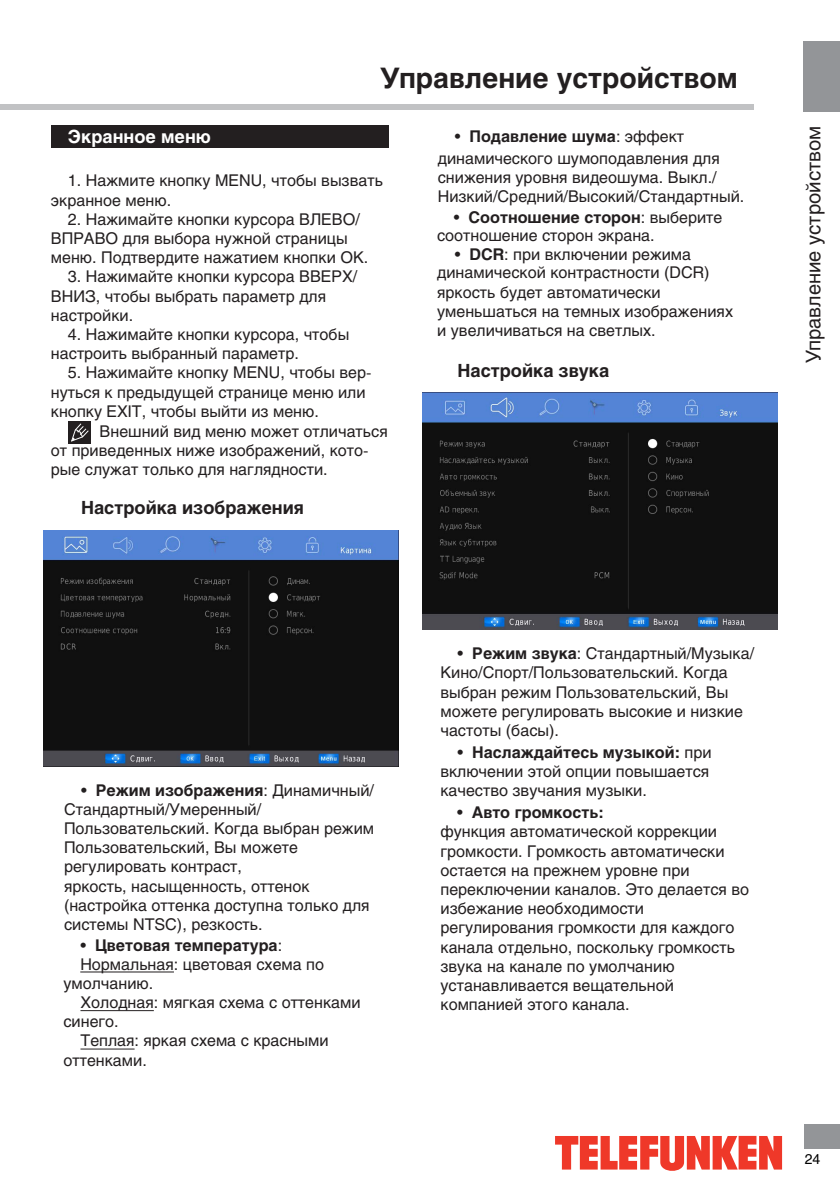
<style>
.page{position:relative;width:840px;height:1191px;background:#fff}
.page>*{position:absolute;margin:0;border:0;box-sizing:border-box;transform-origin:0 0}
.t1{font:700 28px "Helios";color:#231f20}
.t2{font:20px "Helios";color:#231f20}
.t3{font:700 18px "Helios";color:#231f20}
.t4{font:700 18px "Helios";color:#fff}
.t5{font:16px/19.2px "Helios";color:#231f20}
.t6{font:700 16px "Helios";color:#231f20}
.t7{font:14px "Helios";color:#000}
.s1{font-weight:700}
.s2{font-weight:400}
</style>
<div class="page">
<div style="left:0;top:104px;width:753px;height:5px;background:#c1c2c4"></div>
<div style="left:802px;top:41px;width:37px;height:71px;background:#939598"></div>
<div style="left:804px;top:1123px;width:35px;height:25px;background:#939598"></div>
<div style="left:51px;top:125px;width:337px;height:23px;background:#231f20"></div>
<div style="left:68px;top:421px;width:23px;height:23px;background:#231f20"></div>
<svg style="left:71px;top:423px;width:18px;height:19px"></svg>
<hr style="left:80px;top:971px;width:94px;height:1px;background:#231f20">
<hr style="left:80px;top:1048px;width:54px;height:1px;background:#231f20">
<hr style="left:80px;top:1010px;width:74px;height:1px;background:#231f20">
<img style="left:43px;top:531px;width:355px;height:236px">
<img style="left:422px;top:393px;width:355px;height:236px">
<svg style="left:555px;top:1135px;width:226px;height:36px"></svg>
<p class="t1" style="left:380px;top:62px;width:359px">Управление устройством</p>
<p class="t4" style="left:68px;top:126px;width:144px">Экранное меню</p>
<p class="t5" style="left:51px;top:171px;width:333px;text-indent:17px">1. Нажмите кнопку MENU, чтобы вызвать экранное меню.</p>
<p class="t5" style="left:51px;top:209px;width:319px;text-indent:17px">2. Нажимайте кнопки курсора ВЛЕВО/<br>ВПРАВО для выбора нужной страницы меню. Подтвердите нажатием кнопки OK.</p>
<p class="t5" style="left:51px;top:267px;width:308px;text-indent:17px">3. Нажимайте кнопки курсора ВВЕРХ/<br>ВНИЗ, чтобы выбрать параметр для настройки.</p>
<p class="t5" style="left:51px;top:324px;width:300px;text-indent:17px">4. Нажимайте кнопки курсора, чтобы настроить выбранный параметр.</p>
<p class="t5" style="left:51px;top:363px;width:322px;text-indent:17px">5. Нажимайте кнопку MENU, чтобы вер&shy;нуться к предыдущей странице меню или кнопку EXIT, чтобы выйти из меню.</p>
<p class="t5" style="left:51px;top:421px;width:338px;text-indent:49px">Внешний вид меню может отличаться от приведенных ниже изображений, кото&shy;рые служат только для наглядности.</p>
<p class="t3" style="left:81px;top:497px;width:224px">Настройка изображения</p>
<p class="t5" style="left:437px;top:125px;width:283px;line-height:22px;text-indent:17px">• <span class="s1">Подавление шума</span>: эффект динамического шумоподавления для</p>
<p class="t5" style="left:437px;top:167px;width:308px">снижения уровня видеошума. Выкл./<br>Низкий/Средний/Высокий/Стандартный.</p>
<p class="t5" style="left:437px;top:208px;width:287px;line-height:18.2px;text-indent:17px">• <span class="s1">Соотношение сторон</span>: выберите соотношение сторон экрана.</p>
<p class="t5" style="left:437px;top:245px;width:297px;text-indent:18px">• <span class="s1">DCR</span>: при включении режима динамической контрастности (DCR) яркость будет автоматически уменьшаться на темных изображениях и увеличиваться на светлых.</p>
<p class="t3" style="left:457px;top:360px;width:153px">Настройка звука</p>
<p class="t2" style="left:801px;top:363px;width:239px;rotate:-90deg">Управление устройством</p>
<p class="t5" style="left:64px;top:780px;width:311px;text-indent:17px">• <span class="s1">Режим изображения</span>: Динамичный/<br>Стандартный/Умеренный/<br>Пользовательский. Когда выбран режим<br>Пользовательский, Вы можете регулировать контраст,<br>яркость, насыщенность, оттенок (настройка оттенка доступна только для системы NTSC), резкость.</p>
<p class="t6" style="left:80px;top:935px;width:203px"><span class="s2">•</span> Цветовая температура<span class="s2">:</span></p>
<p class="t5" style="left:80px;top:954px;width:245px">Нормальная: цветовая схема по</p>
<p class="t5" style="left:63px;top:973px;width:91px">умолчанию.</p>
<p class="t5" style="left:80px;top:992px;width:281px">Холодная: мягкая схема с оттенками</p>
<p class="t5" style="left:63px;top:1011px;width:57px">синего.</p>
<p class="t5" style="left:80px;top:1031px;width:249px">Теплая: яркая схема с красными</p>
<p class="t5" style="left:63px;top:1050px;width:85px">оттенками.</p>
<p class="t5" style="left:440px;top:643px;width:315px;text-indent:17px">• <span class="s1">Режим звука</span>: Стандартный/Музыка/ Кино/Спорт/Пользовательский. Когда выбран режим Пользовательский, Вы можете регулировать высокие и низкие частоты (басы).</p>
<p class="t5" style="left:440px;top:742px;width:273px;text-indent:17px">• <span class="s1">Наслаждайтесь музыкой:</span> при включении этой опции повышается качество звучания музыки.</p>
<p class="t5" style="left:440px;top:802px;width:310px;text-indent:17px">• <span class="s1">Авто громкость:<br></span>функция автоматической коррекции громкости. Громкость автоматически остается на прежнем уровне при переключении каналов. Это делается во избежание необходимости регулирования громкости для каждого канала отдельно, поскольку громкость звука на канале по умолчанию устанавливается вещательной компанией этого канала.</p>
<p class="t7" style="left:804px;top:1150px;width:17px">24</p>
</div>
